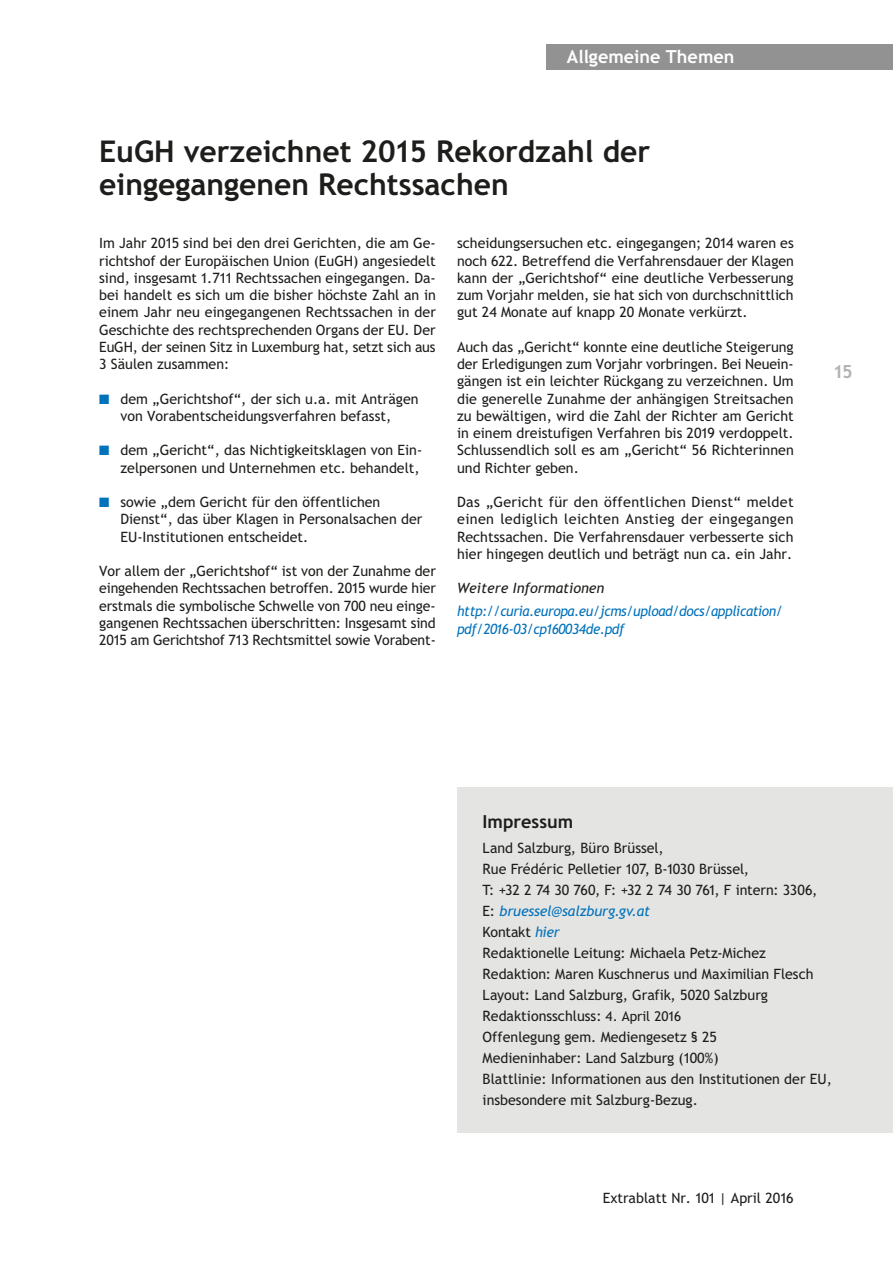
<style>
.page{position:relative;width:893px;height:1263px;background:#fff}
.page>*{position:absolute;margin:0;border:0;box-sizing:border-box;transform-origin:0 0}
.t1{font:700 30px/33px "Trebuchet SBG2";color:#1d1d1b}
.t2{font:700 18px "Trebuchet SBG2";color:#fff}
.t3{font:700 18px "Trebuchet SBG2";color:#1d1d1b}
.t4{font:700 18px "Trebuchet SBG2";color:#b2b2b2}
.t5{font:14.25px/17.2px "Trebuchet SBG2";color:#1d1d1b;text-align:justify}
.t6{font:italic 14.25px/17.1px "Trebuchet SBG2";letter-spacing:-.025em;color:#0071bb;scale:.95 1}
.t7{font:italic 14.25px "Trebuchet SBG2";color:#1d1d1b}
.s1{color:#0071bb}
.s2{font-style:italic;color:#0071bb}
.s3{font-size:13.5px}
</style>
<div class="page">
<div style="left:546px;top:44px;width:347px;height:25px;background:#939292"></div>
<div style="left:457px;top:787px;width:436px;height:345px;background:#e4e4e3"></div>
<p class="t2" style="left:567px;top:46px;width:169px">Allgemeine Themen</p>
<h1 class="t1" style="left:99px;top:135px;width:552px">EuGH verzeichnet 2015 Rekordzahl der eingegangenen Rechtssachen</h1>
<p class="t5" style="left:99px;top:235px;width:338px">Im Jahr 2015 sind bei den drei Gerichten, die am Ge&shy;richtshof der Europäischen Union (EuGH) angesiedelt sind, insgesamt 1. 711 Rechtssachen eingegangen. Da&shy;bei handelt es sich um die bisher höchste Zahl an in einem Jahr neu eingegangenen Rechtssachen in der Geschichte des rechtsprechenden Organs der EU. Der EuGH, der seinen Sitz in Luxemburg hat, setzt sich aus 3 Säulen zusammen:</p>
<p class="t5" style="left:99px;top:390px;width:321px;text-align:center"><span class="s1">■</span> dem „Gerichtshof“, der sich u. a. mit Anträgen von Vorabentscheidungsverfahren befasst,</p>
<p class="t5" style="left:99px;top:442px;width:325px;text-align:right"><span class="s1">■</span> dem „Gericht“, das Nichtigkeitsklagen von Ein&shy;zelpersonen und Unternehmen etc. behandelt,</p>
<p class="t5" style="left:120px;top:494px;width:303px;text-align:left;text-indent:-21px"><span class="s1">■</span> sowie „dem Gericht für den öffentlichen<br>Dienst“, das über Klagen in Personalsachen der<br>EU-Institutionen entscheidet.</p>
<p class="t5" style="left:99px;top:563px;width:338px">Vor allem der „Gerichtshof“ ist von der Zunahme der eingehenden Rechtssachen betroffen. 2015 wurde hier erstmals die symbolische Schwelle von 700 neu einge&shy;gangenen Rechtssachen überschritten: Insgesamt sind 2015 am Gerichtshof 713 Rechtsmittel sowie Vorabent-</p>
<p class="t5" style="left:457px;top:235px;width:338px">scheidungsersuchen etc. eingegangen; 2014 waren es noch 622. Betreffend die Verfahrensdauer der Klagen kann der „Gerichtshof“ eine deutliche Verbesserung zum Vorjahr melden, sie hat sich von durchschnittlich gut 24 Monate auf knapp 20 Monate verkürzt.</p>
<p class="t5" style="left:457px;top:338px;width:338px;text-align:left">Auch das „Gericht“ konnte eine deutliche Steigerung der Erledigungen zum Vorjahr vorbringen. Bei Neuein&shy;gängen ist ein leichter Rückgang zu verzeichnen. Um die generelle Zunahme der anhängigen Streitsachen zu bewältigen, wird die Zahl der Richter am Gericht in einem dreistufigen Verfahren bis 2019 verdoppelt.<br>Schlussendlich soll es am „Gericht“ 56 Richterinnen und Richter geben.</p>
<p class="t5" style="left:457px;top:494px;width:338px">Das „Gericht für den öffentlichen Dienst“ meldet einen lediglich leichten Anstieg der eingegangen Rechtssachen. Die Verfahrensdauer verbesserte sich hier hingegen deutlich und beträgt nun ca. ein Jahr.</p>
<p class="t7" style="left:457px;top:579px;width:149px">Weitere Informationen</p>
<p class="t6" style="left:457px;top:603px;width:345px">http://curia.europa.eu/jcms/upload/docs/application/ pdf/2016-03/cp160034de.pdf</p>
<p class="t4" style="left:834px;top:360px;width:20px">15</p>
<p class="t3" style="left:483px;top:810px;width:92px">Impressum</p>
<p class="t5" style="left:483px;top:837px;width:351px;line-height:21px;text-align:left">Land Salzburg, Büro Brüssel,<br>Rue Frédéric Pelletier 107, B-1030 Brüssel,<br>T: +32 2 74 30 760, F: +32 2 74 30 761, F intern: 3306, E: <span class="s2">bruessel@salzburg.gv.at<br></span>Kontakt <span class="s2">hier<br></span>Redaktionelle Leitung: Michaela Petz-Michez Redaktion: Maren Kuschnerus und Maximilian Flesch Layout: Land Salzburg, Grafik, 5020 Salzburg Redaktionsschluss: <span class="s3">4. April 2016<br></span>Offenlegung gem. Mediengesetz § 25<br>Medieninhaber: Land Salzburg (100%)<br>Blattlinie: Informationen aus den Institutionen der EU, insbesondere mit Salzburg-Bezug.</p>
<p class="t5" style="left:603px;top:1190px;width:193px">Extrablatt Nr. 101 | April 2016</p>
</div>
